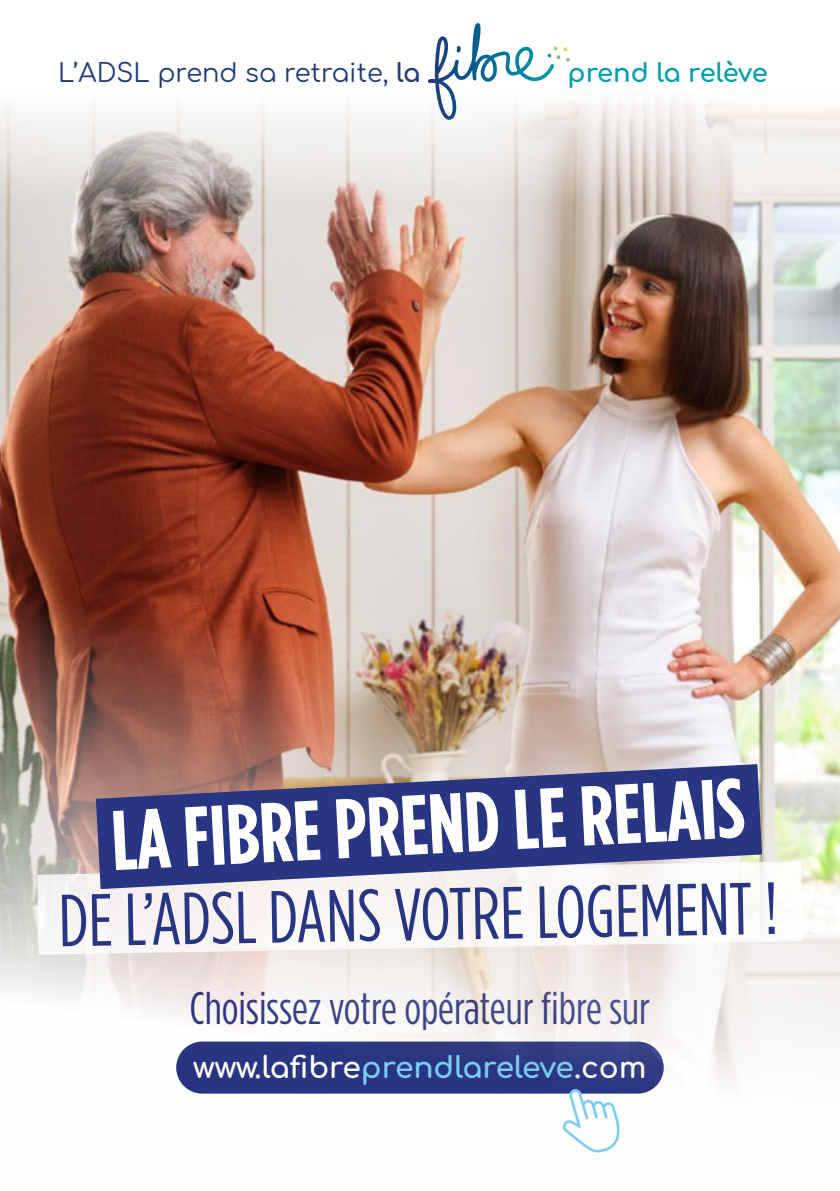
<style>
.page{position:relative;width:840px;height:1191px;background:#fff}
.page>*{position:absolute;margin:0;border:0;box-sizing:border-box;transform-origin:0 0}
.t1{font:700 84.4px "Gotham Condensed";color:#fff}
.t2{font:73.6px "Gotham Condensed";color:#283583}
.t3{font:45.6px "Gotham Condensed";color:#283583}
.t4{font:700 29.6px "Comfortaa";color:#fff}
.t5{font:25.8px "Comfortaa";color:#223a78}
.t6{font:25.8px "Comfortaa";letter-spacing:-.02em;color:#009fac}
.s1{color:#233979}
.s2{color:#7ccef5}
</style>
<div class="page">
<img style="left:0;top:328px;width:839px;height:825px">
<img style="left:0;top:210px;width:839px;height:118px">
<svg style="left:0;top:105px;width:839px;height:105px;background:#d8d1cd"></svg>
<svg style="left:14px;top:23px;width:814px;height:130px"></svg>
<svg style="left:37px;top:939px;width:765px;height:15px;fill:#f8f6f5"></svg>
<img style="left:3px;top:714px;width:836px;height:225px">
<p class="t5" style="left:58px;top:50px;width:364px">L’ADSL prend sa retraite, <span class="s1">la</span></p>
<p class="t6" style="left:567px;top:50px;width:201px">prend la relève</p>
<h1 class="t1" style="left:109px;top:791px;width:634px;rotate:-3deg">LA FIBRE PREND LE RELAIS</h1>
<h2 class="t2" style="left:58px;top:878px;width:721px;rotate:-1deg">DE L’ADSL DANS VOTRE LOGEMENT !</h2>
<p class="t3" style="left:190px;top:982px;width:461px">Choisissez votre opérateur fibre sur</p>
<p class="t4" style="left:193px;top:1039px;width:455px">www.lafibre<span class="s2">prendlareleve</span>.com</p>
</div>
